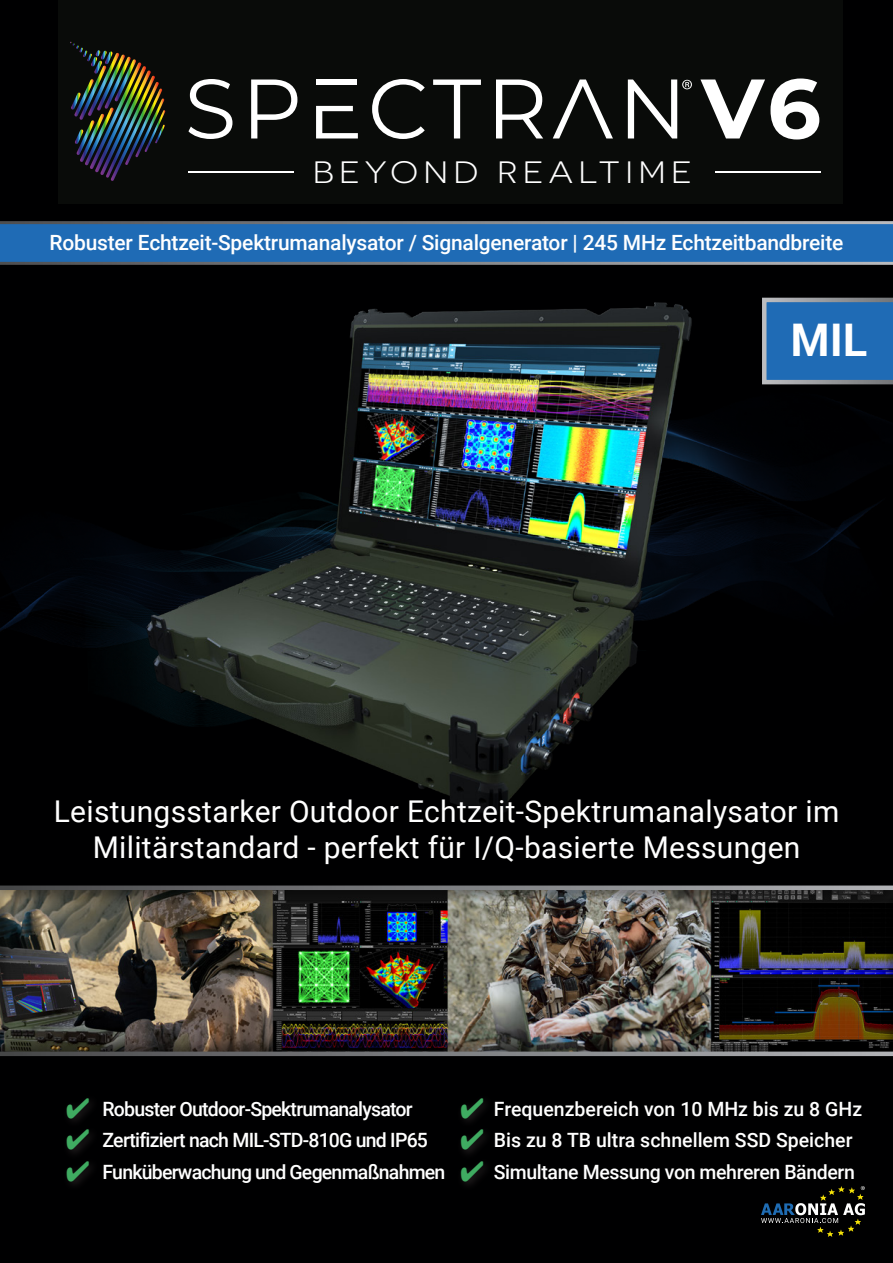
<style>
.page{position:relative;width:893px;height:1263px;background:#000001}
.page>*{position:absolute;margin:0;border:0;box-sizing:border-box;transform-origin:0 0}
.t1{font:700 45px "Roboto";color:#fff}
.t2{font:30.9px "Novecentosanswide";letter-spacing:.155em;color:#fff;scale:1.11 1}
.t3{font:30px/36px "Roboto";letter-spacing:.01em;color:#fff;text-align:center}
.t4{font:500 21px "Roboto";letter-spacing:-.01em;color:#fff}
.t5{font:500 19.65px "Roboto";letter-spacing:-.04em;color:#fff}
.t6{font:500 19.65px "Roboto";color:#fff}
.t7{font:500 19.65px "Roboto";letter-spacing:-.02em;color:#fff}
</style>
<div class="page">
<div style="left:58px;top:0;width:785px;height:204px;background:#090b09"></div>
<img style="left:70px;top:42px;width:95px;height:139px">
<svg style="left:188px;top:79px;width:44px;height:60px"></svg>
<svg style="left:251px;top:80px;width:46px;height:58px"></svg>
<div style="left:316px;top:80px;width:41px;height:5px;background:#fff"></div>
<svg style="left:316px;top:106px;width:42px;height:32px"></svg>
<svg style="left:372px;top:79px;width:53px;height:60px"></svg>
<svg style="left:433px;top:80px;width:48px;height:58px"></svg>
<svg style="left:496px;top:80px;width:47px;height:58px"></svg>
<svg style="left:553px;top:80px;width:60px;height:58px"></svg>
<svg style="left:700px;top:79px;width:119px;height:60px"></svg>
<hr style="left:188px;top:171px;width:105px;height:1px;background:#fff">
<hr style="left:715px;top:171px;width:106px;height:1px;background:#fff">
<svg style="left:628px;top:80px;width:64px;height:58px"></svg>
<svg style="left:761px;top:1186px;width:104px;height:51px"></svg>
<svg style="left:850px;top:298px;width:43px;height:86px;background:#286db0"></svg>
<svg style="left:0;top:221px;width:893px;height:44px;background:#2c6dad"></svg>
<img style="left:0;top:885px;width:893px;height:171px">
<img style="left:39px;top:297px;width:811px;height:516px">
<svg style="left:462px;top:1102px;width:21px;height:16px"></svg>
<svg style="left:462px;top:1135px;width:21px;height:15px"></svg>
<svg style="left:462px;top:1166px;width:21px;height:15px"></svg>
<svg style="left:68px;top:1102px;width:21px;height:16px"></svg>
<svg style="left:68px;top:1135px;width:21px;height:15px"></svg>
<svg style="left:68px;top:1166px;width:21px;height:15px"></svg>
<p class="t2" style="left:313px;top:154px;width:343px">BEYOND REALTIME</p>
<p class="t4" style="left:49px;top:228px;width:795px">Robuster Echtzeit-Spektrumanalysator / Signalgenerator | 245 MHz Echtzeitbandbreite</p>
<p class="t1" style="left:790px;top:309px;width:78px">MIL</p>
<p class="t3" style="left:54px;top:792px;width:787px">Leistungsstarker Outdoor Echtzeit-Spektrumanalysator im<br>Militärstandard - perfekt für I/Q-basierte Messungen</p>
<p class="t5" style="left:103px;top:1095px;width:312px">Robuster Outdoor-Spektrumanalysator</p>
<p class="t5" style="left:103px;top:1126px;width:327px">Zertifiziert nach MIL-STD-810G und IP65</p>
<p class="t5" style="left:103px;top:1158px;width:344px">Funküberwachung und Gegenmaßnahmen</p>
<p class="t6" style="left:494px;top:1095px;width:370px">Frequenzbereich von 10 MHz bis zu 8 GHz</p>
<p class="t6" style="left:494px;top:1126px;width:360px">Bis zu 8 TB ultra schnellem SSD Speicher</p>
<p class="t7" style="left:494px;top:1158px;width:362px">Simultane Messung von mehreren Bändern</p>
</div>
